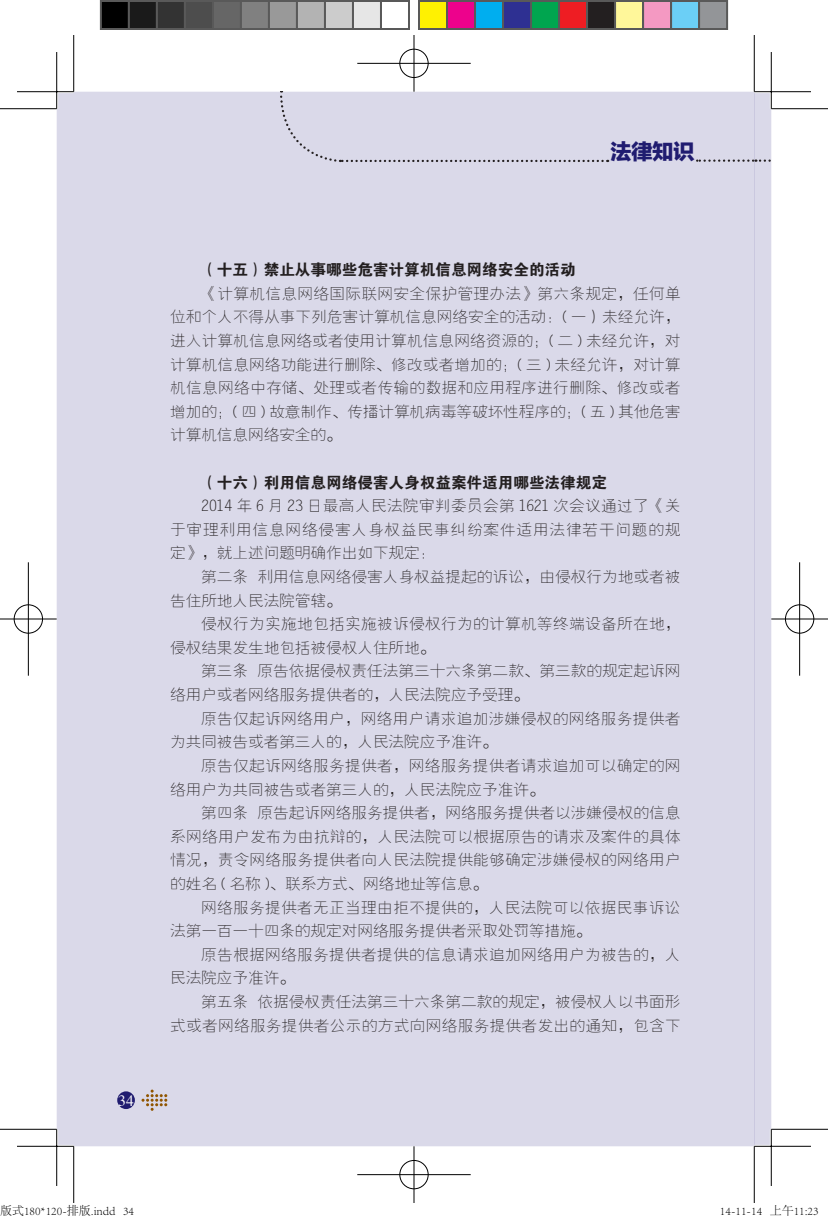
<style>
.page{position:relative;width:828px;height:1221px;background:#fff}
.page>*{position:absolute;margin:0;border:0;box-sizing:border-box;transform-origin:0 0}
.t1{font:21.6px "FZLTTHK GBK1 0";color:#201c70}
.t2{font:15.6px/23.6px "FZYXJW GB1 0";letter-spacing:.005em;color:#231f20;text-align:justify}
.t3{font:15.6px/23.6px "FZYXJW GB1 0";letter-spacing:.025em;color:#231f20}
.t4{font:15.6px "FZDHTJW GB1 0";color:#231f20}
.t5{font:15.6px "Times";color:#fff}
.t6{font:300 12px "Adobe Song Std";color:#000}
</style>
<div class="page">
<div style="left:57px;top:92px;width:639px;height:1054px;background:#dad9e9"></div>
<div style="left:279px;top:92px;width:329px;height:71px;background:#dad9e9"></div>
<svg style="left:141px;top:1089px;width:26px;height:22px"></svg>
<div style="left:117px;top:1091px;width:18px;height:18px;background:#201c70;border-radius:50%"></div>
<div style="left:696px;top:92px;width:75px;height:1054px;background:#dad9e9"></div>
<hr style="left:17px;top:90px;width:57px;height:3px;background:#fff">
<hr style="left:754px;top:90px;width:57px;height:3px;background:#fff">
<hr style="left:17px;top:1145px;width:57px;height:3px;background:#fff">
<hr style="left:754px;top:1145px;width:57px;height:3px;background:#fff">
<hr style="left:55px;top:52px;width:3px;height:57px;background:#fff">
<hr style="left:55px;top:1129px;width:3px;height:57px;background:#fff">
<hr style="left:770px;top:52px;width:2px;height:57px;background:#fff">
<hr style="left:770px;top:1129px;width:2px;height:57px;background:#fff">
<hr style="left:0;top:108px;width:57px;height:1px;background:#000">
<hr style="left:771px;top:108px;width:57px;height:1px;background:#000">
<hr style="left:0;top:1129px;width:57px;height:1px;background:#000">
<hr style="left:771px;top:1129px;width:57px;height:1px;background:#000">
<hr style="left:73px;top:35px;width:1px;height:57px;background:#000">
<hr style="left:73px;top:1146px;width:1px;height:57px;background:#000">
<hr style="left:754px;top:35px;width:1px;height:57px;background:#000">
<hr style="left:754px;top:1146px;width:1px;height:57px;background:#000">
<hr style="left:17px;top:91px;width:57px;height:1px;background:#000">
<hr style="left:754px;top:91px;width:57px;height:1px;background:#000">
<hr style="left:17px;top:1146px;width:57px;height:1px;background:#000">
<hr style="left:754px;top:1146px;width:57px;height:1px;background:#000">
<hr style="left:56px;top:52px;width:1px;height:57px;background:#000">
<hr style="left:56px;top:1129px;width:1px;height:57px;background:#000">
<hr style="left:771px;top:52px;width:1px;height:57px;background:#000">
<hr style="left:771px;top:1129px;width:1px;height:57px;background:#000">
<div style="left:398px;top:48px;width:31px;height:31px;border:3px solid #fff;border-radius:50%"></div>
<hr style="left:357px;top:62px;width:114px;height:3px;background:#fff">
<hr style="left:412px;top:35px;width:3px;height:57px;background:#fff">
<div style="left:399px;top:49px;width:29px;height:29px;border:1px solid #000;border-radius:50%"></div>
<hr style="left:357px;top:63px;width:114px;height:1px;background:#000">
<hr style="left:414px;top:35px;width:1px;height:57px;background:#000">
<div style="left:398px;top:1159px;width:31px;height:31px;border:3px solid #fff;border-radius:50%"></div>
<hr style="left:357px;top:1173px;width:114px;height:3px;background:#fff">
<hr style="left:412px;top:1146px;width:3px;height:57px;background:#fff">
<div style="left:399px;top:1160px;width:29px;height:29px;border:1px solid #000;border-radius:50%"></div>
<hr style="left:357px;top:1174px;width:114px;height:1px;background:#000">
<hr style="left:414px;top:1146px;width:1px;height:57px;background:#000">
<div style="left:13px;top:603px;width:31px;height:32px;border:3px solid #fff;border-radius:50%"></div>
<hr style="left:0;top:618px;width:57px;height:2px;background:#fff">
<hr style="left:27px;top:562px;width:3px;height:114px;background:#fff">
<div style="left:14px;top:604px;width:29px;height:29px;border:1px solid #000;border-radius:50%"></div>
<hr style="left:0;top:619px;width:57px;height:1px;background:#000">
<hr style="left:28px;top:562px;width:1px;height:114px;background:#000">
<div style="left:784px;top:603px;width:31px;height:32px;border:3px solid #fff;border-radius:50%"></div>
<hr style="left:771px;top:618px;width:57px;height:2px;background:#fff">
<hr style="left:798px;top:562px;width:3px;height:114px;background:#fff">
<div style="left:785px;top:604px;width:29px;height:29px;border:1px solid #000;border-radius:50%"></div>
<hr style="left:771px;top:619px;width:57px;height:1px;background:#000">
<hr style="left:799px;top:562px;width:1px;height:114px;background:#000">
<div style="left:101px;top:1px;width:28px;height:28px;background:#000"></div>
<div style="left:100px;top:0;width:30px;height:30px;border:2px solid #595959"></div>
<div style="left:129px;top:1px;width:28px;height:28px;background:#1a1a1a"></div>
<div style="left:128px;top:0;width:30px;height:30px;border:2px solid #595959"></div>
<div style="left:157px;top:1px;width:28px;height:28px;background:#333"></div>
<div style="left:156px;top:0;width:30px;height:30px;border:2px solid #595959"></div>
<div style="left:185px;top:1px;width:28px;height:28px;background:#4d4d4d"></div>
<div style="left:184px;top:0;width:30px;height:30px;border:2px solid #595959"></div>
<div style="left:213px;top:1px;width:28px;height:28px;background:#666"></div>
<div style="left:212px;top:0;width:30px;height:30px;border:2px solid #595959"></div>
<div style="left:241px;top:1px;width:28px;height:28px;background:#808080"></div>
<div style="left:240px;top:0;width:30px;height:30px;border:2px solid #595959"></div>
<div style="left:269px;top:1px;width:28px;height:28px;background:#999"></div>
<div style="left:268px;top:0;width:30px;height:30px;border:2px solid #595959"></div>
<div style="left:297px;top:1px;width:28px;height:28px;background:#b3b3b3"></div>
<div style="left:296px;top:0;width:30px;height:30px;border:2px solid #595959"></div>
<div style="left:325px;top:1px;width:28px;height:28px;background:#ccc"></div>
<div style="left:324px;top:0;width:30px;height:30px;border:2px solid #595959"></div>
<div style="left:353px;top:1px;width:28px;height:28px;background:#e6e6e6"></div>
<div style="left:352px;top:0;width:30px;height:30px;border:2px solid #595959"></div>
<div style="left:380px;top:0;width:30px;height:30px;border:2px solid #595959"></div>
<div style="left:419px;top:1px;width:28px;height:28px;background:#fff101"></div>
<div style="left:418px;top:0;width:30px;height:30px;border:2px solid #595959"></div>
<div style="left:447px;top:1px;width:28px;height:28px;background:#ed028c"></div>
<div style="left:446px;top:0;width:30px;height:30px;border:2px solid #595959"></div>
<div style="left:475px;top:1px;width:28px;height:28px;background:#00aeef"></div>
<div style="left:474px;top:0;width:30px;height:30px;border:2px solid #595959"></div>
<div style="left:503px;top:1px;width:28px;height:28px;background:#2e3092"></div>
<div style="left:502px;top:0;width:30px;height:30px;border:2px solid #595959"></div>
<div style="left:531px;top:1px;width:28px;height:28px;background:#00a54f"></div>
<div style="left:530px;top:0;width:30px;height:30px;border:2px solid #595959"></div>
<div style="left:559px;top:1px;width:28px;height:28px;background:#ee1d23"></div>
<div style="left:558px;top:0;width:30px;height:30px;border:2px solid #595959"></div>
<div style="left:587px;top:1px;width:28px;height:28px;background:#231f20"></div>
<div style="left:586px;top:0;width:30px;height:30px;border:2px solid #595959"></div>
<div style="left:615px;top:1px;width:28px;height:28px;background:#fff79a"></div>
<div style="left:614px;top:0;width:30px;height:30px;border:2px solid #595959"></div>
<div style="left:643px;top:1px;width:28px;height:28px;background:#f499c2"></div>
<div style="left:642px;top:0;width:30px;height:30px;border:2px solid #595959"></div>
<div style="left:671px;top:1px;width:28px;height:28px;background:#6bcff6"></div>
<div style="left:670px;top:0;width:30px;height:30px;border:2px solid #595959"></div>
<div style="left:699px;top:1px;width:28px;height:28px;background:#939598"></div>
<div style="left:698px;top:0;width:30px;height:30px;border:2px solid #595959"></div>
<svg style="left:56px;top:1180px;width:19px;height:23px"></svg>
<h1 class="t1" style="left:610px;top:140px;width:86px">法律知识</h1>
<p class="t5" style="left:118px;top:1086px;width:17px">34</p>
<p class="t4" style="left:201px;top:261px;width:376px">（十五）禁止从事哪些危害计算机信息网络安全的活动</p>
<p class="t2" style="left:170px;top:282px;width:512px;text-indent:31px">《计算机信息网络国际联网安全保护管理办法》第六条规定，任何单位和个人不得从事下列危害计算机信息网络安全的活动：( 一）未经允许，进入计算机信息网络或者使用计算机信息网络资源的；( 二 ) 未经允许，对计算机信息网络功能进行删除、修改或者增加的；( 三 ) 未经允许，对计算机信息网络中存储、处理或者传输的数据和应用程序进行删除、修改或者增加的；( 四 ) 故意制作、传播计算机病毒等破坏性程序的；( 五 ) 其他危害计算机信息网络安全的。</p>
<p class="t4" style="left:201px;top:474px;width:407px">（十六）利用信息网络侵害人身权益案件适用哪些法律规定</p>
<p class="t2" style="left:170px;top:495px;width:512px;text-indent:31px">2014 年 6 月 23 日最高人民法院审判委员会第 1621 次会议通过了《关于审理利用信息网络侵害人身权益民事纠纷案件适用法律若干问题的规定》，就上述问题明确作出如下规定：</p>
<p class="t2" style="left:170px;top:565px;width:512px;text-indent:31px">第二条 利用信息网络侵害人身权益提起的诉讼，由侵权行为地或者被告住所地人民法院管辖。</p>
<p class="t3" style="left:170px;top:613px;width:512px;text-indent:31px">侵权行为实施地包括实施被诉侵权行为的计算机等终端设备所在地，侵权结果发生地包括被侵权人住所地。</p>
<p class="t2" style="left:170px;top:660px;width:512px;text-indent:31px">第三条 原告依据侵权责任法第三十六条第二款、第三款的规定起诉网络用户或者网络服务提供者的，人民法院应予受理。</p>
<p class="t3" style="left:170px;top:707px;width:512px;text-indent:31px">原告仅起诉网络用户，网络用户请求追加涉嫌侵权的网络服务提供者为共同被告或者第三人的，人民法院应予准许。</p>
<p class="t3" style="left:170px;top:754px;width:512px;text-indent:31px">原告仅起诉网络服务提供者，网络服务提供者请求追加可以确定的网络用户为共同被告或者第三人的，人民法院应予准许。</p>
<p class="t2" style="left:170px;top:801px;width:512px;text-indent:31px">第四条 原告起诉网络服务提供者，网络服务提供者以涉嫌侵权的信息系网络用户发布为由抗辩的，人民法院可以根据原告的请求及案件的具体情况，责令网络服务提供者向人民法院提供能够确定涉嫌侵权的网络用户的姓名 ( 名称 )、联系方式、网络地址等信息。</p>
<p class="t3" style="left:170px;top:896px;width:512px;text-indent:31px">网络服务提供者无正当理由拒不提供的，人民法院可以依据民事诉讼法第一百一十四条的规定对网络服务提供者采取处罚等措施。</p>
<p class="t3" style="left:170px;top:943px;width:512px;text-indent:31px">原告根据网络服务提供者提供的信息请求追加网络用户为被告的，人民法院应予准许。</p>
<p class="t3" style="left:170px;top:990px;width:512px;text-align:right">第五条 依据侵权责任法第三十六条第二款的规定，被侵权人以书面形<br>式或者网络服务提供者公示的方式向网络服务提供者发出的通知，包含下</p>
<p class="t6" style="left:0;top:1204px;width:136px">版式180*120-排版.indd 34</p>
<p class="t6" style="left:720px;top:1204px;width:100px">14-11-14 上午11:23</p>
</div>
